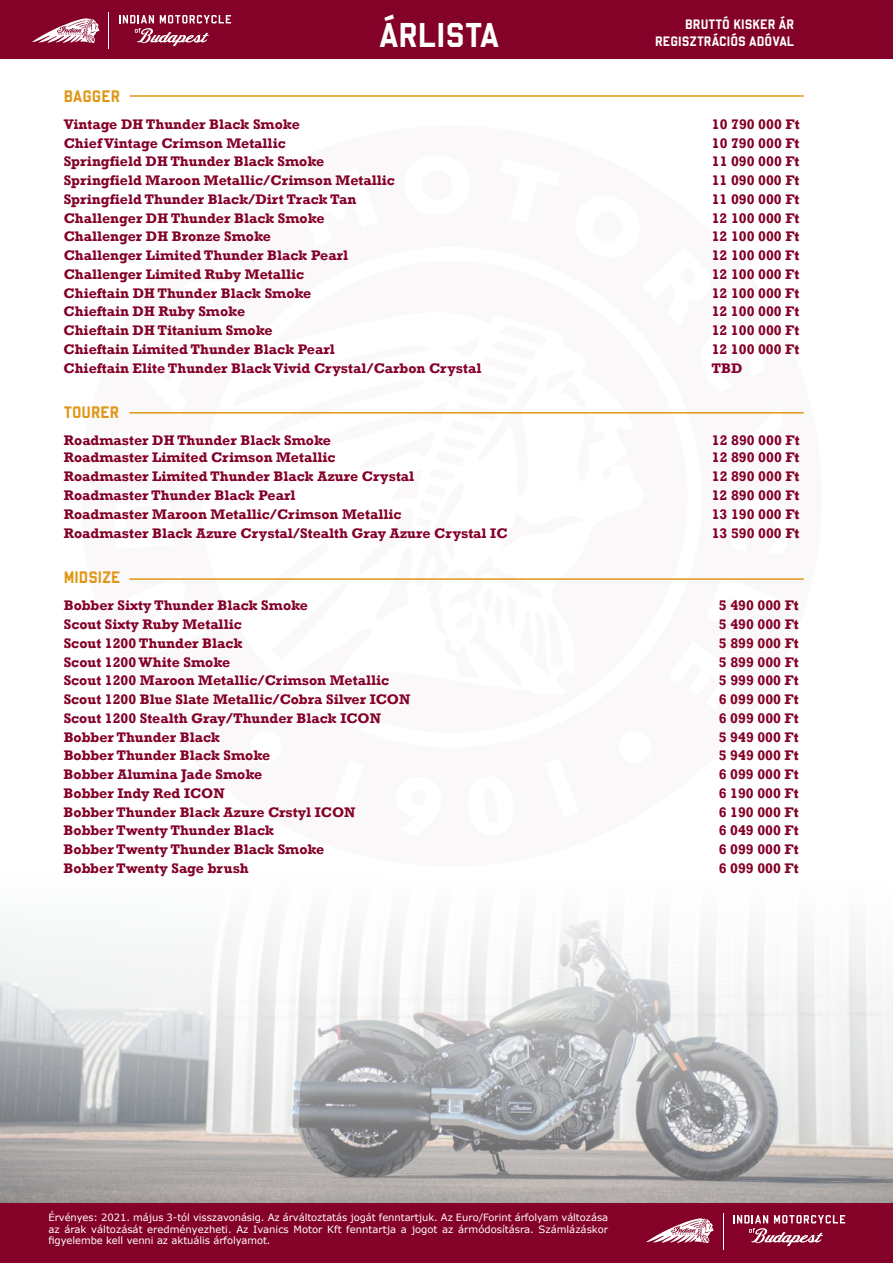
<style>
.page{position:relative;width:893px;height:1263px;background:#fff}
.page>*{position:absolute;margin:0;border:0;box-sizing:border-box;transform-origin:0 0}
.t1{font:34.2px "Hoboken High Sans Serif";color:#fff}
.t2{font:16.5px "Hoboken High Sans Serif";color:#df9717}
.t3{font:700 14.25px "Rockwell";color:#840128}
.t4{font:13.5px/17.1px "Hoboken High Sans Serif";color:#fff;text-align:right}
.t5{font:10.05px/11.4px "Verdana";letter-spacing:-.005em;color:#fff;text-align:justify}
</style>
<div class="page">
<img style="left:0;top:920px;width:893px;height:283px">
<div style="left:0;top:1203px;width:893px;height:60px;background:#840128"></div>
<div style="left:0;top:0;width:893px;height:58px;background:#840128"></div>
<svg style="left:733px;top:1215px;width:112px;height:31px"></svg>
<svg style="left:646px;top:1218px;width:68px;height:25px"></svg>
<hr style="left:723px;top:1213px;width:1px;height:36px;background:#fff">
<svg style="left:119px;top:15px;width:112px;height:31px"></svg>
<svg style="left:32px;top:18px;width:67px;height:25px"></svg>
<hr style="left:108px;top:13px;width:1px;height:36px;background:#fff">
<hr style="left:129px;top:412px;width:675px;height:2px;background:#df9717">
<hr style="left:129px;top:578px;width:675px;height:2px;background:#df9717">
<hr style="left:130px;top:95px;width:674px;height:2px;background:#df9717">
<h1 class="t1" style="left:379px;top:14px;width:121px">ÁRLISTA</h1>
<p class="t4" style="left:655px;top:16px;width:141px">BRUTTÓ KISKER ÁR<br>REGISZTRÁCIÓS ADÓVAL</p>
<p class="t2" style="left:64px;top:86px;width:58px">BAGGER</p>
<p class="t3" style="left:64px;top:115px;width:238px">Vintage DH Thunder Black Smoke</p>
<p class="t3" style="left:712px;top:115px;width:89px">10 790 000 Ft</p>
<p class="t3" style="left:64px;top:134px;width:223px">Chief Vintage Crimson Metallic</p>
<p class="t3" style="left:712px;top:134px;width:89px">10 790 000 Ft</p>
<p class="t3" style="left:64px;top:153px;width:262px">Springfield DH Thunder Black Smoke</p>
<p class="t3" style="left:712px;top:153px;width:89px">11 090 000 Ft</p>
<p class="t3" style="left:64px;top:172px;width:333px">Springfield Maroon Metallic/Crimson Metallic</p>
<p class="t3" style="left:712px;top:172px;width:89px">11 090 000 Ft</p>
<p class="t3" style="left:64px;top:190px;width:294px">Springfield Thunder Black/Dirt Track Tan</p>
<p class="t3" style="left:712px;top:190px;width:89px">11 090 000 Ft</p>
<p class="t3" style="left:64px;top:209px;width:263px">Challenger DH Thunder Black Smoke</p>
<p class="t3" style="left:712px;top:209px;width:89px">12 100 000 Ft</p>
<p class="t3" style="left:64px;top:228px;width:209px">Challenger DH Bronze Smoke</p>
<p class="t3" style="left:712px;top:228px;width:89px">12 100 000 Ft</p>
<p class="t3" style="left:64px;top:247px;width:286px">Challenger Limited Thunder Black Pearl</p>
<p class="t3" style="left:712px;top:247px;width:89px">12 100 000 Ft</p>
<p class="t3" style="left:64px;top:265px;width:242px">Challenger Limited Ruby Metallic</p>
<p class="t3" style="left:712px;top:265px;width:89px">12 100 000 Ft</p>
<p class="t3" style="left:64px;top:284px;width:249px">Chieftain DH Thunder Black Smoke</p>
<p class="t3" style="left:712px;top:284px;width:89px">12 100 000 Ft</p>
<p class="t3" style="left:64px;top:303px;width:183px">Chieftain DH Ruby Smoke</p>
<p class="t3" style="left:712px;top:303px;width:89px">12 100 000 Ft</p>
<p class="t3" style="left:64px;top:322px;width:210px">Chieftain DH Titanium Smoke</p>
<p class="t3" style="left:712px;top:322px;width:89px">12 100 000 Ft</p>
<p class="t3" style="left:64px;top:340px;width:273px">Chieftain Limited Thunder Black Pearl</p>
<p class="t3" style="left:712px;top:340px;width:89px">12 100 000 Ft</p>
<p class="t3" style="left:64px;top:359px;width:419px">Chieftain Elite Thunder Black Vivid Crystal/Carbon Crystal</p>
<p class="t3" style="left:712px;top:359px;width:33px">TBD</p>
<p class="t2" style="left:64px;top:403px;width:57px">TOURER</p>
<p class="t3" style="left:64px;top:432px;width:269px">Roadmaster DH Thunder Black Smoke</p>
<p class="t3" style="left:712px;top:432px;width:89px">12 890 000 Ft</p>
<p class="t3" style="left:64px;top:449px;width:273px">Roadmaster Limited Crimson Metallic</p>
<p class="t3" style="left:712px;top:449px;width:89px">12 890 000 Ft</p>
<p class="t3" style="left:64px;top:468px;width:352px">Roadmaster Limited Thunder Black Azure Crystal</p>
<p class="t3" style="left:712px;top:468px;width:89px">12 890 000 Ft</p>
<p class="t3" style="left:64px;top:487px;width:233px">Roadmaster Thunder Black Pearl</p>
<p class="t3" style="left:712px;top:487px;width:89px">12 890 000 Ft</p>
<p class="t3" style="left:64px;top:505px;width:339px">Roadmaster Maroon Metallic/Crimson Metallic</p>
<p class="t3" style="left:712px;top:505px;width:89px">13 190 000 Ft</p>
<p class="t3" style="left:64px;top:524px;width:445px">Roadmaster Black Azure Crystal/Stealth Gray Azure Crystal IC</p>
<p class="t3" style="left:712px;top:524px;width:89px">13 590 000 Ft</p>
<p class="t2" style="left:64px;top:567px;width:58px">MIDSIZE</p>
<p class="t3" style="left:64px;top:597px;width:246px">Bobber Sixty Thunder Black Smoke</p>
<p class="t3" style="left:719px;top:597px;width:81px">5 490 000 Ft</p>
<p class="t3" style="left:64px;top:615px;width:180px">Scout Sixty Ruby Metallic</p>
<p class="t3" style="left:719px;top:615px;width:81px">5 490 000 Ft</p>
<p class="t3" style="left:64px;top:634px;width:180px">Scout 1200 Thunder Black</p>
<p class="t3" style="left:719px;top:634px;width:81px">5 899 000 Ft</p>
<p class="t3" style="left:64px;top:653px;width:168px">Scout 1200 White Smoke</p>
<p class="t3" style="left:719px;top:653px;width:81px">5 899 000 Ft</p>
<p class="t3" style="left:64px;top:672px;width:327px">Scout 1200 Maroon Metallic/Crimson Metallic</p>
<p class="t3" style="left:719px;top:672px;width:81px">5 999 000 Ft</p>
<p class="t3" style="left:64px;top:691px;width:348px">Scout 1200 Blue Slate Metallic/Cobra Silver ICON</p>
<p class="t3" style="left:719px;top:691px;width:81px">6 099 000 Ft</p>
<p class="t3" style="left:64px;top:709px;width:319px">Scout 1200 Stealth Gray/Thunder Black ICON</p>
<p class="t3" style="left:719px;top:709px;width:81px">6 099 000 Ft</p>
<p class="t3" style="left:64px;top:728px;width:158px">Bobber Thunder Black</p>
<p class="t3" style="left:719px;top:728px;width:81px">5 949 000 Ft</p>
<p class="t3" style="left:64px;top:747px;width:208px">Bobber Thunder Black Smoke</p>
<p class="t3" style="left:719px;top:747px;width:81px">5 949 000 Ft</p>
<p class="t3" style="left:64px;top:766px;width:200px">Bobber Alumina Jade Smoke</p>
<p class="t3" style="left:719px;top:766px;width:81px">6 099 000 Ft</p>
<p class="t3" style="left:64px;top:784px;width:163px">Bobber Indy Red ICON</p>
<p class="t3" style="left:719px;top:784px;width:81px">6 190 000 Ft</p>
<p class="t3" style="left:64px;top:803px;width:293px">Bobber Thunder Black Azure Crstyl ICON</p>
<p class="t3" style="left:719px;top:803px;width:81px">6 190 000 Ft</p>
<p class="t3" style="left:64px;top:822px;width:212px">Bobber Twenty Thunder Black</p>
<p class="t3" style="left:719px;top:822px;width:81px">6 049 000 Ft</p>
<p class="t3" style="left:64px;top:841px;width:262px">Bobber Twenty Thunder Black Smoke</p>
<p class="t3" style="left:719px;top:841px;width:81px">6 099 000 Ft</p>
<p class="t3" style="left:64px;top:859px;width:187px">Bobber Twenty Sage brush</p>
<p class="t3" style="left:719px;top:859px;width:81px">6 099 000 Ft</p>
<p class="t5" style="left:48px;top:1212px;width:561px">Érvényes: 2021. május 3-tól visszavonásig. Az árváltoztatás jogát fenntartjuk. Az Euro/Forint árfolyam változása az árak változását eredményezheti. Az Ivanics Motor Kft fenntartja a jogot az ármódosításra. Számlázáskor figyelembe kell venni az aktuális árfolyamot.</p>
</div>
